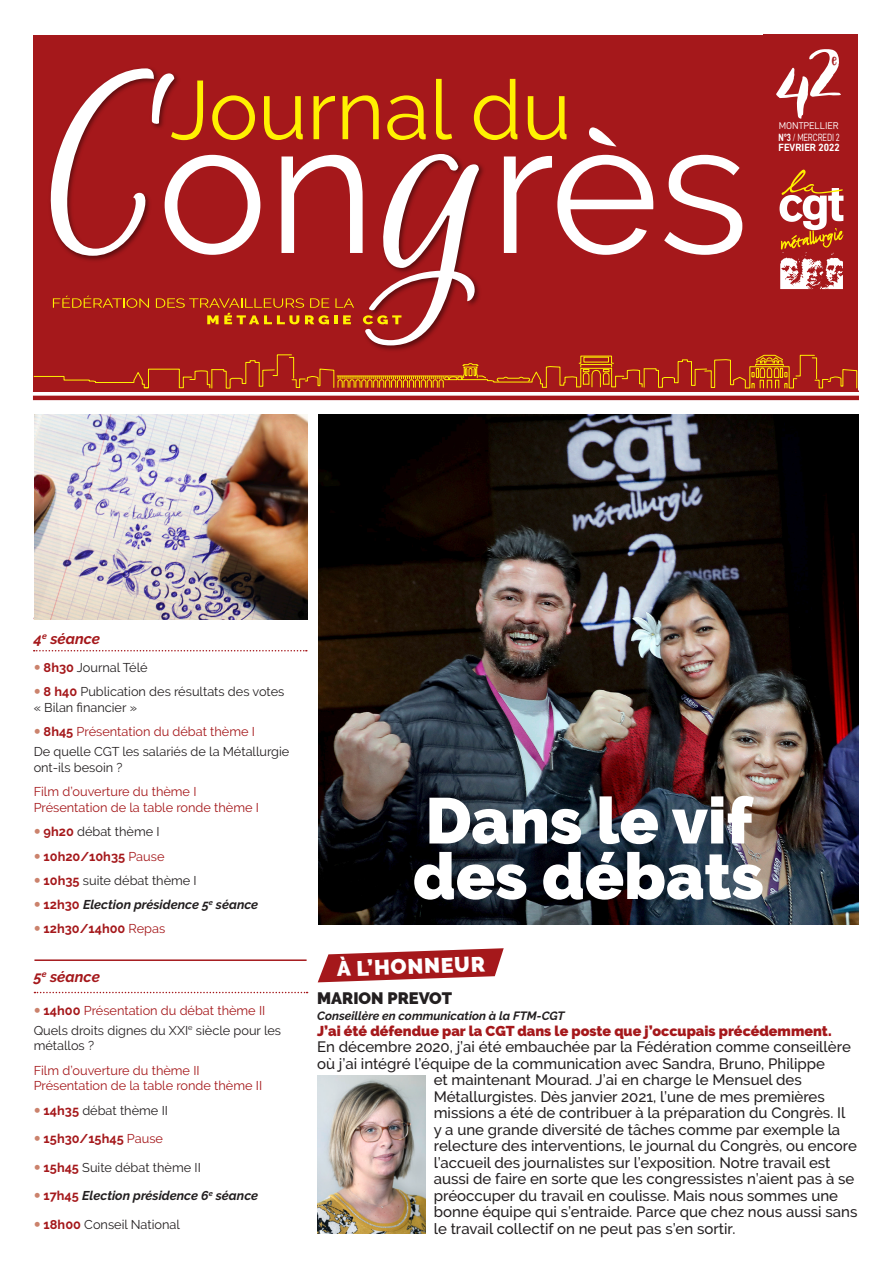
<style>
.page{position:relative;width:893px;height:1263px;background:#fff}
.page>*{position:absolute;margin:0;border:0;box-sizing:border-box;transform-origin:0 0}
.t1{font:900 64.5px "Raleway";color:#fff}
.t2{font:900 21px "Raleway";color:#fff}
.t3{font:900 16.5px "Raleway";color:#231f20}
.t4{font:500 15px "Raleway";color:#231f20}
.t5{font:italic 700 15px "Raleway";color:#a5181b}
.t6{font:900 14.25px "Raleway";color:#a5181b}
.t7{font:12.75px/15.8px "Raleway";color:#231f20}
.t8{font:12.75px/15.8px "Raleway";color:#a5181b}
.t9{font:italic 700 12.75px "Raleway";color:#231f20}
.t10{font:700 12.75px "Raleway";color:#a5181b}
.t11{font:italic 700 12px "Raleway";color:#231f20}
.t12{font:11.4px "Blueberry";color:#a5181b}
.t13{font:10.8px "D DIN Bold";color:#fff}
.t14{font:10.5px "D DIN";letter-spacing:-.02em;color:#fff;scale:.8 1}
.t15{font:10.5px "D DIN Bold";color:#fff}
.t16{font:10.35px "D DIN";color:#fff}
.t17{font:9.9px "D DIN";color:#fff}
.s1{font-family:"D DIN Bold"}
.s2{font-weight:700;color:#a5181b}
.s3{font-weight:700}
.s4{font-weight:400}
.s5{font-style:normal;color:#a5181b}
</style>
<div class="page">
<div style="left:33px;top:35px;width:825px;height:355px;background:#a5181b"></div>
<svg style="left:664px;top:155px;width:78px;height:100px"></svg>
<img style="left:373px;top:345px;width:43px;height:6px">
<svg style="left:50px;top:68px;width:603px;height:277px"></svg>
<img style="left:319px;top:414px;width:540px;height:511px">
<img style="left:317px;top:1076px;width:108px;height:157px">
<hr style="left:33px;top:396px;width:826px;height:4px;background:#a5181b">
<hr style="left:33px;top:390px;width:826px;height:2px;background:#a5181b">
<svg style="left:318px;top:948px;width:186px;height:34px"></svg>
<svg style="left:776px;top:49px;width:65px;height:70px"></svg>
<div style="left:780px;top:166px;width:63px;height:126px;background:linear-gradient(to right,#a5181b,#a5181b)"></div>
<svg style="left:780px;top:170px;width:63px;height:119px"></svg>
<svg style="left:33px;top:354px;width:825px;height:35px"></svg>
<svg style="left:34px;top:650px;width:273px;height:1px"></svg>
<hr style="left:34px;top:959px;width:273px;height:2px;background:#a5181b">
<svg style="left:34px;top:992px;width:274px;height:1px"></svg>
<img style="left:34px;top:414px;width:273px;height:205px">
<p class="t12" style="left:832px;top:52px;width:7px">e</p>
<p class="t17" style="left:779px;top:120px;width:62px">MONTPELLIER</p>
<p class="t16" style="left:778px;top:133px;width:62px"><span class="s1">N°1</span> / LUNDI 31</p>
<p class="t13" style="left:778px;top:143px;width:63px">JANVIER 2022</p>
<p class="t14" style="left:779px;top:131px;width:78px"><span class="s1">N°3</span> / MERCREDI 2</p>
<p class="t15" style="left:779px;top:142px;width:62px">FEVRIER 2022</p>
<p class="t5" style="left:34px;top:630px;width:68px">4<sup>e</sup> séance</p>
<p class="t7" style="left:44px;top:660px;width:106px"><span class="s2">8h30</span> Journal Télé</p>
<p class="t7" style="left:34px;top:684px;width:252px;text-indent:10px"><span class="s2">8 h40</span> Publication des résultats des votes « Bilan financier »</p>
<p class="t8" style="left:44px;top:724px;width:213px"><span class="s3">8h45</span> Présentation du débat thème I</p>
<p class="t7" style="left:34px;top:744px;width:257px">De quelle CGT les salariés de la Métallurgie ont-ils besoin ?</p>
<p class="t8" style="left:34px;top:784px;width:227px">Film d’ouverture du thème I<br>Présentation de la table ronde thème I</p>
<p class="t7" style="left:44px;top:824px;width:117px"><span class="s2">9h20</span> débat thème I</p>
<p class="t10" style="left:44px;top:849px;width:122px">10h20/10h35 <span class="s4">Pause</span></p>
<p class="t7" style="left:44px;top:872px;width:155px"><span class="s2">10h35</span> suite débat thème I</p>
<p class="t9" style="left:44px;top:897px;width:216px"><span class="s5">12h30</span> Election présidence 5<sup>e</sup> séance</p>
<p class="t10" style="left:44px;top:922px;width:123px">12h30/14h00 <span class="s4">Repas</span></p>
<p class="t5" style="left:34px;top:968px;width:68px">5<sup>e</sup> séance</p>
<p class="t8" style="left:44px;top:1002px;width:223px"><span class="s3">14h00</span> Présentation du débat thème II</p>
<p class="t7" style="left:34px;top:1022px;width:249px">Quels droits dignes du XXI<sup>e</sup> siècle pour les métallos ?</p>
<p class="t8" style="left:34px;top:1062px;width:230px">Film d’ouverture du thème II<br>Présentation de la table ronde thème II</p>
<p class="t7" style="left:44px;top:1102px;width:126px"><span class="s2">14h35</span> débat thème II</p>
<p class="t10" style="left:44px;top:1131px;width:121px">15h30/15h45 <span class="s4">Pause</span></p>
<p class="t7" style="left:44px;top:1159px;width:159px"><span class="s2">15h45</span> Suite débat thème II</p>
<p class="t9" style="left:44px;top:1188px;width:216px"><span class="s5">17h45</span> Election présidence 6<sup>e</sup> séance</p>
<p class="t7" style="left:44px;top:1217px;width:138px"><span class="s2">18h00</span> Conseil National</p>
<p class="t1" style="left:425px;top:783px;width:328px">Dans le vif</p>
<p class="t1" style="left:413px;top:839px;width:352px">des débats</p>
<p class="t2" style="left:337px;top:957px;width:150px;rotate:-2deg">À L’HONNEUR</p>
<p class="t3" style="left:317px;top:989px;width:136px">MARION PREVOT</p>
<p class="t11" style="left:317px;top:1009px;width:249px">Conseillère en communication à la FTM-CGT</p>
<p class="t6" style="left:317px;top:1022px;width:516px">J’ai été défendue par la CGT dans le poste que j’occupais précédemment.</p>
<p class="t4" style="left:317px;top:1038px;width:535px">En décembre 2020, j’ai été embauchée par la Fédération comme conseillère</p>
<p class="t4" style="left:317px;top:1055px;width:509px">où j’ai intégré l’équipe de la communication avec Sandra, Bruno, Philippe</p>
<p class="t4" style="left:434px;top:1071px;width:370px">et maintenant Mourad. J’ai en charge le Mensuel des</p>
<p class="t4" style="left:434px;top:1088px;width:393px">Métallurgistes. Dès janvier 2021, l’une de mes premières</p>
<p class="t4" style="left:434px;top:1104px;width:413px">missions a été de contribuer à la préparation du Congrès. Il</p>
<p class="t4" style="left:434px;top:1121px;width:408px">y a une grande diversité de tâches comme par exemple la</p>
<p class="t4" style="left:434px;top:1137px;width:425px">relecture des interventions, le journal du Congrès, ou encore</p>
<p class="t4" style="left:434px;top:1154px;width:398px">l’accueil des journalistes sur l’exposition. Notre travail est</p>
<p class="t4" style="left:434px;top:1170px;width:422px">aussi de faire en sorte que les congressistes n’aient pas à se</p>
<p class="t4" style="left:434px;top:1187px;width:406px">préoccuper du travail en coulisse. Mais nous sommes une</p>
<p class="t4" style="left:434px;top:1203px;width:425px">bonne équipe qui s’entraide. Parce que chez nous aussi sans</p>
<p class="t4" style="left:434px;top:1220px;width:303px">le travail collectif on ne peut pas s’en sortir.</p>
</div>
